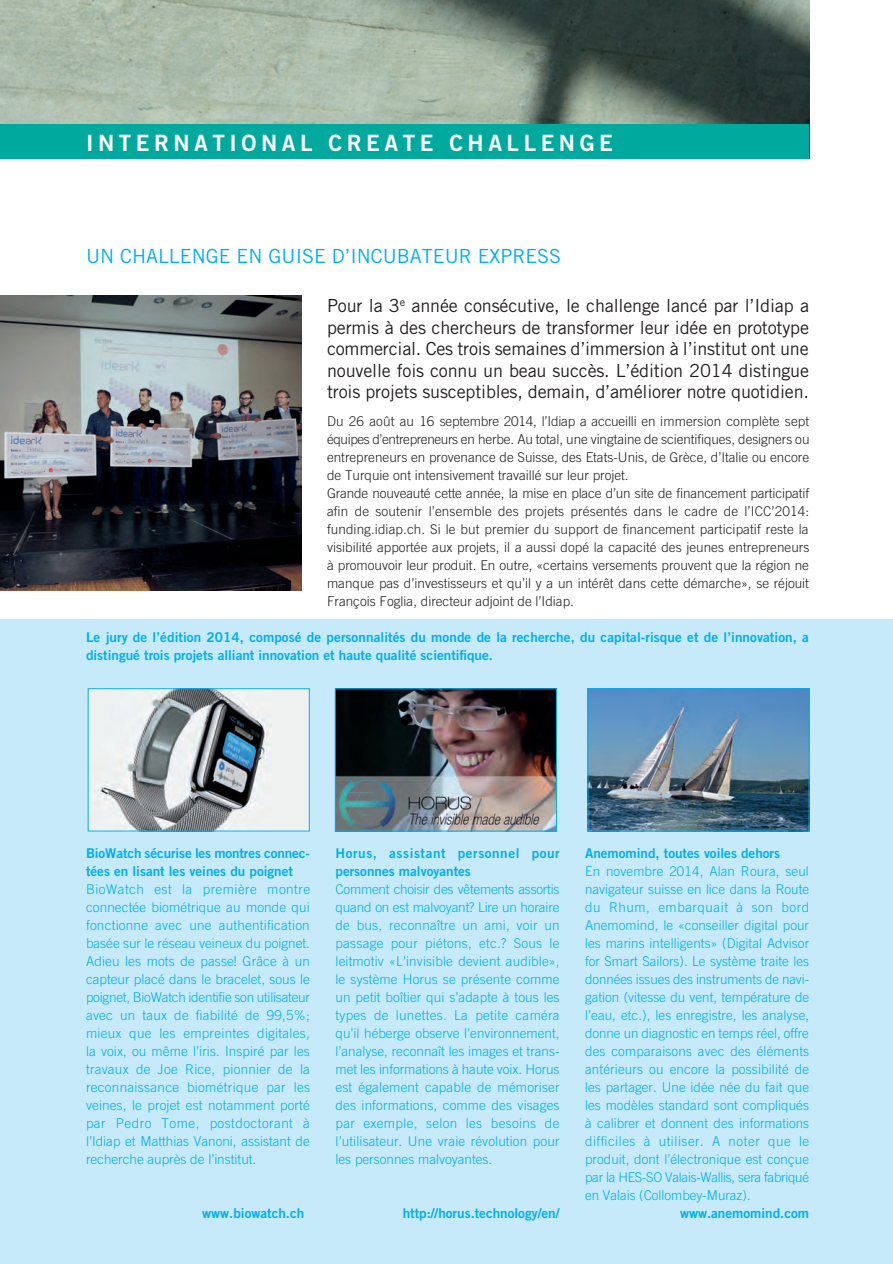
<style>
.page{position:relative;width:893px;height:1264px;background:#fff}
.page>*{position:absolute;margin:0;border:0;box-sizing:border-box;transform-origin:0 0}
.t1{font:22.5px "Trade Gothic Bold Two";letter-spacing:.2em;color:#fff}
.t2{font:19.5px "Trade Gothic";color:#00aeef}
.t3{font:18px/21.6px "Trade Gothic";letter-spacing:-.01em;color:#231f20;text-align:justify}
.t4{font:300 13.5px/18px "Trade Gothic";letter-spacing:.005em;color:#00aeef}
.t5{font:300 13.5px/18px "Trade Gothic";color:#231f20}
.t6{font:13.5px/18px "Trade Gothic Bold Two";color:#00aeef}
.t7{font:300 13.5px "Trade Gothic";letter-spacing:.04em;color:#00aeef}
.t8{font:300 13.5px "Trade Gothic";letter-spacing:-.02em;color:#00aeef}
.s1{font-family:"Trade Gothic Bold Two";font-weight:400}
</style>
<div class="page">
<div style="left:0;top:620px;width:893px;height:643px;background:#c6eafa"></div>
<img style="left:0;top:0;width:809px;height:124px">
<div style="left:0;top:124px;width:809px;height:34px;background:#00a99d"></div>
<img style="left:90px;top:690px;width:218px;height:139px">
<div style="left:88px;top:688px;width:222px;height:143px;border:1px solid #00aeef"></div>
<img style="left:337px;top:690px;width:218px;height:139px">
<div style="left:335px;top:688px;width:222px;height:143px;border:1px solid #00aeef"></div>
<img style="left:589px;top:690px;width:218px;height:139px">
<div style="left:587px;top:688px;width:222px;height:143px;border:1px solid #00aeef"></div>
<img style="left:0;top:295px;width:301px;height:296px">
<p class="t1" style="left:86px;top:129px;width:528px">INTERNATIONAL CREATE CHALLENGE</p>
<p class="t2" style="left:86px;top:244px;width:476px">UN CHALLENGE EN GUISE D’INCUBATEUR EXPRESS</p>
<p class="t3" style="left:327px;top:294px;width:483px">Pour la 3<sup>e</sup> année consécutive, le challenge lancé par l’Idiap a permis à des chercheurs de transformer leur idée en prototype commercial. Ces trois semaines d’immersion à l’institut ont une nouvelle fois connu un beau succès. L’édition 2014 distingue trois projets susceptibles, demain, d’améliorer notre quotidien.</p>
<p class="t5" style="left:327px;top:412px;width:484px">Du 26 août au 16 septembre 2014, l’Idiap a accueilli en immersion complète sept équipes d’entrepreneurs en herbe. Au total, une vingtaine de scientifiques, designers ou entrepreneurs en provenance de Suisse, des Etats-Unis, de Grèce, d’Italie ou encore de Turquie ont intensivement travaillé sur leur projet.<br>Grande nouveauté cette année, la mise en place d’un site de financement participatif afin de soutenir l’ensemble des projets présentés dans le cadre de l’ICC’2014: funding.idiap.ch. Si le but premier du support de financement participatif reste la visibilité apportée aux projets, il a aussi dopé la capacité des jeunes entrepreneurs à promouvoir leur produit. En outre, «certains versements prouvent que la région ne manque pas d’investisseurs et qu’il y a un intérêt dans cette démarche», se réjouit François Foglia, directeur adjoint de l’Idiap.</p>
<p class="t6" style="left:86px;top:628px;width:724px">Le jury de l’édition 2014, composé de personnalités du monde de la recherche, du capital-risque et de l’innovation, a distingué trois projets alliant innovation et haute qualité scientifique.</p>
<p class="t4" style="left:86px;top:844px;width:226px"><span class="s1">BioWatch sécurise les montres connec&shy;tées en lisant les veines du poignet </span>BioWatch est la première montre connectée biométrique au monde qui fonctionne avec une authentification basée sur le réseau veineux du poignet.<br>Adieu les mots de passe! Grâce à un capteur placé dans le bracelet, sous le poignet, BioWatch identifie son utilisateur avec un taux de fiabilité de 99,5%; mieux que les empreintes digitales, la voix, ou même l’iris. Inspiré par les travaux de Joe Rice, pionnier de la reconnaissance biométrique par les veines, le projet est notamment porté par Pedro Tome, postdoctorant à l’Idiap et Matthias Vanoni, assistant de recherche auprès de l’institut.</p>
<p class="t6" style="left:202px;top:1204px;width:104px">www.biowatch.ch</p>
<p class="t4" style="left:335px;top:844px;width:226px"><span class="s1">Horus, assistant personnel pour personnes malvoyantes<br></span>Comment choisir des vêtements assortis quand on est malvoyant? Lire un horaire de bus, reconnaître un ami, voir un passage pour piétons, etc.? Sous le leitmotiv «L’invisible devient audible», le système Horus se présente comme un petit boîtier qui s’adapte à tous les types de lunettes. La petite caméra qu’il héberge observe l’environnement, l’analyse, reconnaît les images et trans&shy;met les informations à haute voix. Horus est également capable de mémoriser des informations, comme des visages par exemple, selon les besoins de l’utilisateur. Une vraie révolution pour les personnes malvoyantes.</p>
<p class="t6" style="left:403px;top:1204px;width:158px">http://horus.technology/en/</p>
<p class="t6" style="left:585px;top:844px;width:196px">Anemomind, toutes voiles dehors</p>
<p class="t4" style="left:585px;top:862px;width:225px">En novembre 2014, Alan Roura, seul</p>
<p class="t4" style="left:585px;top:880px;width:225px">navigateur suisse en lice dans la Route</p>
<p class="t7" style="left:585px;top:899px;width:225px">du Rhum, embarquait à son bord</p>
<p class="t4" style="left:585px;top:916px;width:225px">Anemomind, le «conseiller digital pour</p>
<p class="t4" style="left:585px;top:934px;width:225px">les marins intelligents» (Digital Advisor</p>
<p class="t4" style="left:585px;top:952px;width:225px">for Smart Sailors). Le système traite les</p>
<p class="t4" style="left:585px;top:970px;width:225px">données issues des instruments de navi-</p>
<p class="t4" style="left:585px;top:988px;width:225px">gation (vitesse du vent, température de</p>
<p class="t4" style="left:585px;top:1006px;width:226px">l’eau, etc.), les enregistre, les analyse,</p>
<p class="t4" style="left:585px;top:1024px;width:225px">donne un diagnostic en temps réel, offre</p>
<p class="t4" style="left:585px;top:1042px;width:226px">des comparaisons avec des éléments</p>
<p class="t4" style="left:585px;top:1060px;width:226px">antérieurs ou encore la possibilité de</p>
<p class="t4" style="left:585px;top:1078px;width:225px">les partager. Une idée née du fait que</p>
<p class="t4" style="left:585px;top:1096px;width:225px">les modèles standard sont compliqués</p>
<p class="t4" style="left:585px;top:1114px;width:226px">à calibrer et donnent des informations</p>
<p class="t7" style="left:585px;top:1133px;width:226px">difficiles à utiliser. A noter que le</p>
<p class="t4" style="left:585px;top:1150px;width:225px">produit, dont l’électronique est conçue</p>
<p class="t8" style="left:585px;top:1169px;width:225px">par la HES-SO Valais-Wallis, sera fabriqué</p>
<p class="t4" style="left:585px;top:1186px;width:167px">en Valais (Collombey-Muraz).</p>
<p class="t6" style="left:680px;top:1204px;width:131px">www.anemomind.com</p>
</div>
